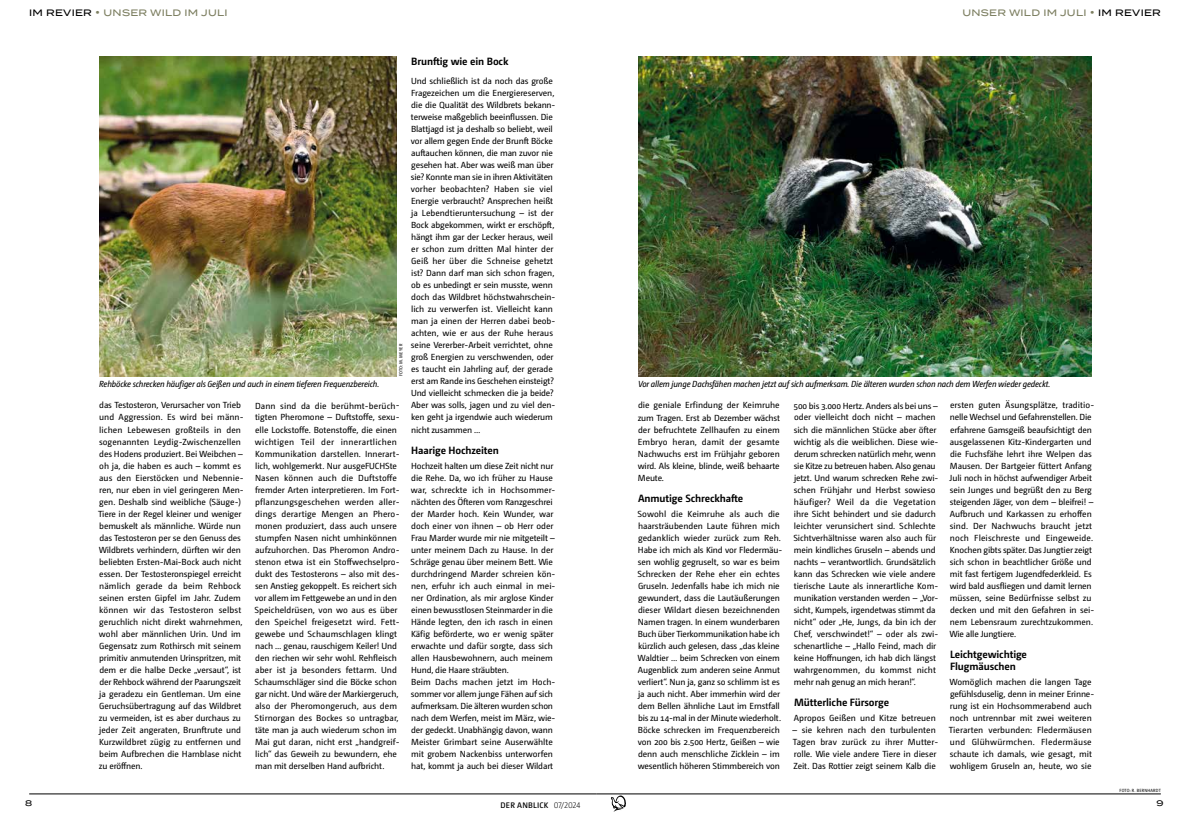
<style>
.page{position:relative;width:1191px;height:823px;background:#fff}
.page>*{position:absolute;margin:0;border:0;box-sizing:border-box;transform-origin:0 0}
.t1{font:700 10.5px/12.6px "Camingo Dos Pro";letter-spacing:-.01em;color:#000}
.t2{font:500 9.3px "Termina";letter-spacing:.025em;color:#7d7f61}
.t3{font:8.8px/12px "Camingo Dos Pro";letter-spacing:-.01em;color:#000}
.t4{font:italic 8.8px "Camingo Dos Pro S Cd";letter-spacing:-.015em;color:#000}
.t5{font:600 8px "Camingo Dos Pro";letter-spacing:.025em;color:#000}
.t6{font:500 8px "Termina";color:#000}
.t7{font:4.5px "Camingo Dos Pro S Cd";letter-spacing:.045em;color:#000}
.s1{color:#000}
.s2{font-size:13px}
.s3{font-weight:300}
</style>
<div class="page">
<hr style="left:596px;top:793px;width:564px;height:1px;background:#000">
<hr style="left:29px;top:793px;width:567px;height:1px;background:#000">
<svg style="left:611px;top:795px;width:15px;height:16px"></svg>
<img style="left:99px;top:57px;width:298px;height:319px">
<img style="left:638px;top:57px;width:453px;height:319px">
<p class="t2" style="left:29px;top:6px;width:200px"><span class="s1">IM REVIER</span> <span class="s2">•</span> UNSER WILD IM JULI</p>
<p class="t2" style="left:962px;top:6px;width:200px">UNSER WILD IM JULI <span class="s2">•</span> <span class="s1">IM REVIER</span></p>
<p class="t1" style="left:411px;top:54px;width:99px">Brunftig wie ein Bock</p>
<p class="t3" style="left:411px;top:75px;width:146px">Und schließlich ist da noch das große Fragezeichen um die Energiereserven, die die Qualität des Wildbrets bekann&shy;terweise maßgeblich beeinflussen. Die Blattjagd ist ja deshalb so beliebt, weil vor allem gegen Ende der Brunft Böcke auftauchen können, die man zuvor nie gesehen hat. Aber was weiß man über sie? Konnte man sie in ihren Aktivitäten vorher beobachten? Haben sie viel Energie verbraucht? Ansprechen heißt ja Lebendtieruntersuchung – ist der Bock abgekommen, wirkt er erschöpft, hängt ihm gar der Lecker heraus, weil er schon zum dritten Mal hinter der Geiß her über die Schneise gehetzt ist? Dann darf man sich schon fragen, ob es unbedingt er sein musste, wenn doch das Wildbret höchstwahrschein&shy;lich zu verwerfen ist. Vielleicht kann man ja einen der Herren dabei beob&shy;achten, wie er aus der Ruhe heraus seine Vererber-Arbeit verrichtet, ohne groß Energien zu verschwenden, oder es taucht ein Jahrling auf, der gerade erst am Rande ins Geschehen einsteigt?<br>Und vielleicht schmecken die ja beide?<br>Aber was solls, jagen und zu viel den&shy;ken geht ja irgendwie auch wiederum nicht zusammen …</p>
<p class="t1" style="left:411px;top:443px;width:89px">Haarige Hochzeiten</p>
<p class="t3" style="left:410px;top:459px;width:146px">Hochzeit halten um diese Zeit nicht nur die Rehe. Da, wo ich früher zu Hause war, schreckte ich in Hochsommer&shy;nächten des Öfteren vom Ranzgeschrei der Marder hoch. Kein Wunder, war doch einer von ihnen – ob Herr oder Frau Marder wurde mir nie mitgeteilt – unter meinem Dach zu Hause. In der Schräge genau über meinem Bett. Wie durchdringend Marder schreien kön&shy;nen, erfuhr ich auch einmal in mei&shy;ner Ordination, als mir arglose Kinder einen bewusstlosen Steinmarder in die Hände legten, den ich rasch in einen Käfig beförderte, wo er wenig später erwachte und dafür sorgte, dass sich allen Hausbewohnern, auch meinem Hund, die Haare sträubten.<br>Beim Dachs machen jetzt im Hoch&shy;sommer vor allem junge Fähen auf sich aufmerksam. Die älteren wurden schon nach dem Werfen, meist im März, wie&shy;der gedeckt. Unabhängig davon, wann Meister Grimbart seine Auserwählte mit grobem Nackenbiss unterworfen hat, kommt ja auch bei dieser Wildart</p>
<p class="t7" style="left:398px;top:376px;width:34px;rotate:-90deg">FOTO: M. MEYER</p>
<p class="t4" style="left:99px;top:379px;width:281px">Rehböcke schrecken häufiger als Geißen und auch in einem tieferen Frequenzbereich.</p>
<p class="t4" style="left:638px;top:379px;width:414px">Vor allem junge Dachsfähen machen jetzt auf sich aufmerksam. Die älteren wurden schon nach dem Werfen wieder gedeckt.</p>
<p class="t3" style="left:949px;top:399px;width:146px">ersten guten Äsungsplätze, traditio&shy;nelle Wechsel und Gefahrenstellen. Die erfahrene Gamsgeiß beaufsichtigt den ausgelassenen Kitz-Kindergarten und die Fuchsfähe lehrt ihre Welpen das Mausen. Der Bartgeier füttert Anfang Juli noch in höchst aufwendiger Arbeit sein Junges und begrüßt den zu Berg steigenden Jäger, von dem – bleifrei! – Aufbruch und Karkassen zu erhoffen sind. Der Nachwuchs braucht jetzt noch Fleischreste und Eingeweide.<br>Knochen gibts später. Das Jungtier zeigt sich schon in beachtlicher Größe und mit fast fertigem Jugendfederkleid. Es wird bald ausfliegen und damit lernen müssen, seine Bedürfnisse selbst zu decken und mit den Gefahren in sei&shy;nem Lebensraum zurechtzukommen.<br>Wie alle Jungtiere.</p>
<p class="t1" style="left:950px;top:647px;width:78px">Leichtgewichtige<br>Flugmäuschen</p>
<p class="t3" style="left:948px;top:675px;width:147px">Womöglich machen die langen Tage gefühlsduselig, denn in meiner Erinne&shy;rung ist ein Hochsommerabend auch noch untrennbar mit zwei weiteren Tierarten verbunden: Fledermäusen und Glühwürmchen. Fledermäuse schaute ich damals, wie gesagt, mit wohligem Gruseln an, heute, wo sie</p>
<p class="t3" style="left:637px;top:399px;width:144px;text-align:justify">die geniale Erfindung der Keimruhe zum Tragen. Erst ab Dezember wächst der befruchtete Zellhaufen zu einem Embryo heran, damit der gesamte Nachwuchs erst im Frühjahr geboren wird. Als kleine, blinde, weiß behaarte Meute.</p>
<p class="t1" style="left:638px;top:491px;width:107px">Anmutige Schreckhafte</p>
<p class="t3" style="left:637px;top:507px;width:146px">Sowohl die Keimruhe als auch die haarsträubenden Laute führen mich gedanklich wieder zurück zum Reh.<br>Habe ich mich als Kind vor Fledermäu&shy;sen wohlig gegruselt, so war es beim Schrecken der Rehe eher ein echtes Gruseln. Jedenfalls habe ich mich nie gewundert, dass die Lautäußerungen dieser Wildart diesen bezeichnenden Namen tragen. In einem wunderbaren Buch über Tierkommunikation habe ich kürzlich auch gelesen, dass „das kleine Waldtier … beim Schrecken von einem Augenblick zum anderen seine Anmut verliert“. Nun ja, ganz so schlimm ist es ja auch nicht. Aber immerhin wird der dem Bellen ähnliche Laut im Ernstfall bis zu 14-mal in der Minute wiederholt.<br>Böcke schrecken im Frequenzbereich von 200 bis 2.500 Hertz, Geißen – wie denn auch menschliche Zicklein – im wesentlich höheren Stimmbereich von</p>
<p class="t3" style="left:98px;top:399px;width:147px">das Testosteron, Verursacher von Trieb und Aggression. Es wird bei männ&shy;lichen Lebewesen großteils in den sogenannten Leydig-Zwischenzellen des Hodens produziert. Bei Weibchen – oh ja, die haben es auch – kommt es aus den Eierstöcken und Nebennie&shy;ren, nur eben in viel geringeren Men&shy;gen. Deshalb sind weibliche (Säuge-)<br>Tiere in der Regel kleiner und weniger bemuskelt als männliche. Würde nun das Testosteron per se den Genuss des Wildbrets verhindern, dürften wir den beliebten Ersten-Mai-Bock auch nicht essen. Der Testosteronspiegel erreicht nämlich gerade da beim Rehbock seinen ersten Gipfel im Jahr. Zudem können wir das Testosteron selbst geruchlich nicht direkt wahrnehmen, wohl aber männlichen Urin. Und im Gegensatz zum Rothirsch mit seinem primitiv anmutenden Urinspritzen, mit dem er die halbe Decke „versaut“, ist der Rehbock während der Paarungszeit ja geradezu ein Gentleman. Um eine Geruchsübertragung auf das Wildbret zu vermeiden, ist es aber durchaus zu jeder Zeit angeraten, Brunftrute und Kurzwildbret zügig zu entfernen und beim Aufbrechen die Harnblase nicht zu eröffnen.</p>
<p class="t3" style="left:255px;top:399px;width:146px">Dann sind da die berühmt-berüch&shy;tigten Pheromone – Duftstoffe, sexu&shy;elle Lockstoffe. Botenstoffe, die einen wichtigen Teil der innerartlichen Kommunikation darstellen. Innerart&shy;lich, wohlgemerkt. Nur ausgeFUCHSte Nasen können auch die Duftstoffe fremder Arten interpretieren. Im Fort&shy;pflanzungsgeschehen werden aller&shy;dings derartige Mengen an Phero&shy;monen produziert, dass auch unsere stumpfen Nasen nicht umhinkönnen aufzuhorchen. Das Pheromon Andro&shy;stenon etwa ist ein Stoffwechselpro&shy;dukt des Testosterons – also mit des&shy;sen Anstieg gekoppelt. Es reichert sich vor allem im Fettgewebe an und in den Speicheldrüsen, von wo aus es über den Speichel freigesetzt wird. Fett&shy;gewebe und Schaumschlagen klingt nach … genau, rauschigem Keiler! Und den riechen wir sehr wohl. Rehfleisch aber ist ja besonders fettarm. Und Schaumschläger sind die Böcke schon gar nicht. Und wäre der Markiergeruch, also der Pheromongeruch, aus dem Stirnorgan des Bockes so untragbar, täte man ja auch wiederum schon im Mai gut daran, nicht erst „handgreif&shy;lich“ das Geweih zu bewundern, ehe man mit derselben Hand aufbricht.</p>
<p class="t3" style="left:793px;top:399px;width:146px">500 bis 3.000 Hertz. Anders als bei uns – oder vielleicht doch nicht – machen sich die männlichen Stücke aber öfter wichtig als die weiblichen. Diese wie&shy;derum schrecken natürlich mehr, wenn sie Kitze zu betreuen haben. Also genau jetzt. Und warum schrecken Rehe zwi&shy;schen Frühjahr und Herbst sowieso häufiger? Weil da die Vegetation ihre Sicht behindert und sie dadurch leichter verunsichert sind. Schlechte Sichtverhältnisse waren also auch für mein kindliches Gruseln – abends und nachts – verantwortlich. Grundsätzlich kann das Schrecken wie viele andere tierische Laute als innerartliche Kom&shy;munikation verstanden werden – „Vor&shy;sicht, Kumpels, irgendetwas stimmt da nicht“ oder „He, Jungs, da bin ich der Chef, verschwindet!“ – oder als zwi&shy;schenartliche – „Hallo Feind, mach dir keine Hoffnungen, ich hab dich längst wahrgenommen, du kommst nicht mehr nah genug an mich heran!“.</p>
<p class="t1" style="left:794px;top:695px;width:97px">Mütterliche Fürsorge</p>
<p class="t3" style="left:794px;top:711px;width:143px">Apropos Geißen und Kitze betreuen</p>
<p class="t3" style="left:792px;top:723px;width:147px">– sie kehren nach den turbulenten Tagen brav zurück zu ihrer Mutter&shy;rolle. Wie viele andere Tiere in dieser Zeit. Das Rottier zeigt seinem Kalb die</p>
<p class="t7" style="left:1119px;top:787px;width:43px">FOTO: R. BERNHARDT</p>
<p class="t6" style="left:25px;top:797px;width:9px">8</p>
<p class="t5" style="left:500px;top:799px;width:81px">DER ANBLICK <span class="s3">07/2024</span></p>
<p class="t6" style="left:1156px;top:797px;width:9px">9</p>
</div>
